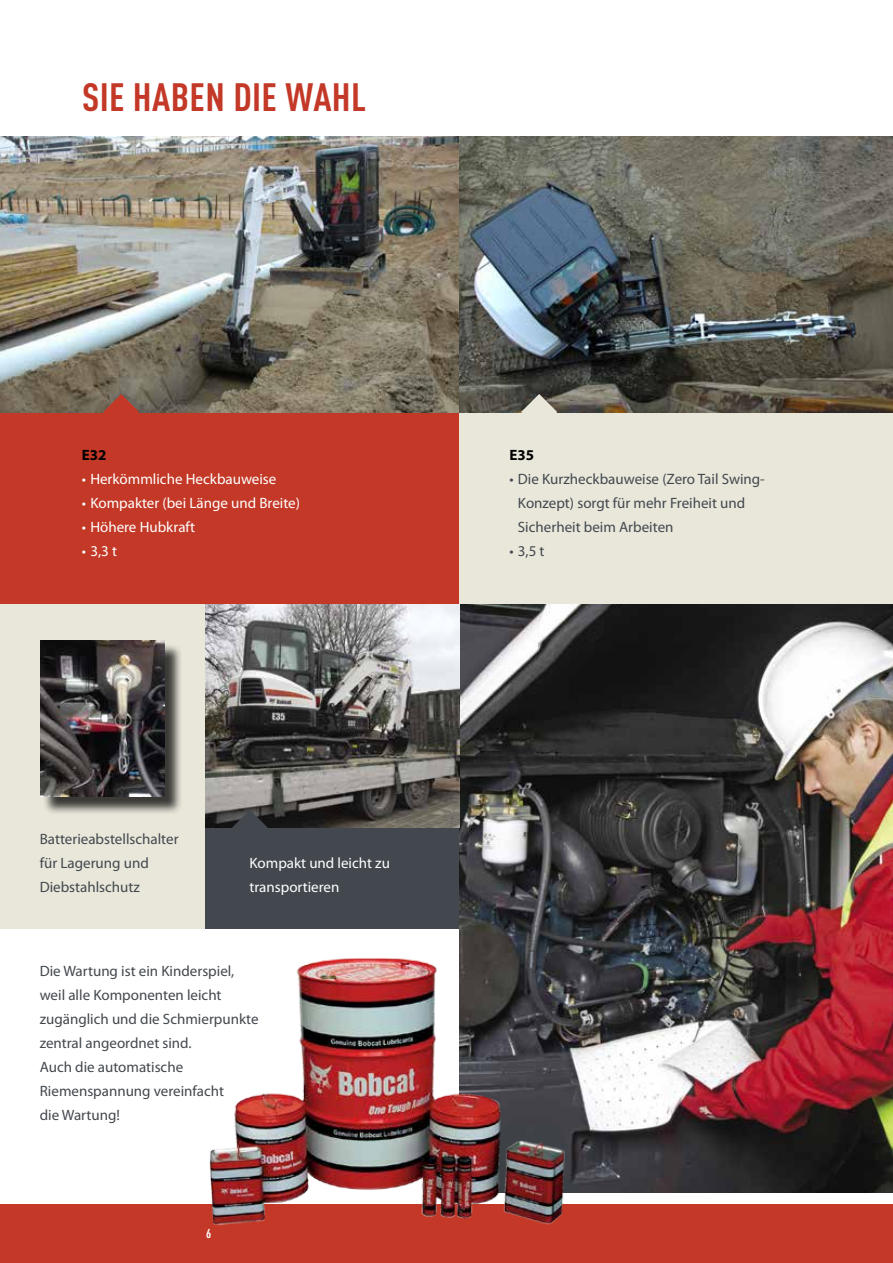
<style>
.page{position:relative;width:893px;height:1263px;background:#fff}
.page>*{position:absolute;margin:0;border:0;box-sizing:border-box;transform-origin:0 0}
.t1{font:700 condensed 39px "DIN Pro";letter-spacing:.01em;color:#c33826}
.t2{font:15px/24px "Myriad Pro";color:#42484e}
.t3{font:15px/24px "Myriad Pro";color:#fff}
.t4{font:700 15px "Myriad Pro";color:#000}
.t5{font:700 condensed 12.75px "DIN Pro";color:#fff}
</style>
<div class="page">
<div style="left:0;top:1204px;width:893px;height:59px;background:#c33826"></div>
<img style="left:459px;top:604px;width:434px;height:588px">
<div style="left:0;top:592px;width:223px;height:337px;background:#e9e7da"></div>
<div style="left:206px;top:828px;width:253px;height:101px;background:#42484e"></div>
<img style="left:206px;top:604px;width:253px;height:224px">
<div style="left:0;top:409px;width:478px;height:195px;background:#c33826"></div>
<div style="left:459px;top:412px;width:434px;height:192px;background:#e9e7da"></div>
<img style="left:0;top:136px;width:893px;height:276px">
<svg style="left:103px;top:394px;width:36px;height:19px"></svg>
<svg style="left:521px;top:394px;width:36px;height:19px"></svg>
<img style="left:209px;top:952px;width:418px;height:274px">
<div style="left:42px;top:643px;width:141px;height:172px;background:#000;opacity:.75"></div>
<img style="left:40px;top:641px;width:124px;height:155px">
<svg style="left:232px;top:810px;width:36px;height:18px"></svg>
<h1 class="t1" style="left:82px;top:74px;width:286px">SIE HABEN DIE WAHL</h1>
<p class="t4" style="left:82px;top:447px;width:26px">E32</p>
<p class="t3" style="left:82px;top:468px;width:196px">• Herkömmliche Heckbauweise</p>
<p class="t3" style="left:82px;top:492px;width:220px">• Kompakter (bei Länge und Breite)</p>
<p class="t3" style="left:82px;top:516px;width:115px">• Höhere Hubkraft</p>
<p class="t3" style="left:82px;top:540px;width:37px">• 3,3 t</p>
<p class="t2" style="left:40px;top:828px;width:140px">Batterieabstellschalter für Lagerung und<br>Diebstahlschutz</p>
<p class="t3" style="left:250px;top:852px;width:142px">Kompakt und leicht zu transportieren</p>
<p class="t2" style="left:40px;top:960px;width:220px">Die Wartung ist ein Kinderspiel, weil alle Komponenten leicht zugänglich und die Schmierpunkte zentral angeordnet sind.<br>Auch die automatische<br>Riemenspannung vereinfacht<br>die Wartung!</p>
<p class="t5" style="left:206px;top:1226px;width:7px">6</p>
<p class="t4" style="left:509px;top:447px;width:26px">E35</p>
<p class="t2" style="left:518px;top:468px;width:248px;text-indent:-9px">• Die Kurzheckbauweise (Zero Tail Swing-<br>Konzept) sorgt für mehr Freiheit und<br>Sicherheit beim Arbeiten</p>
<p class="t2" style="left:509px;top:540px;width:37px">• 3,5 t</p>
</div>
